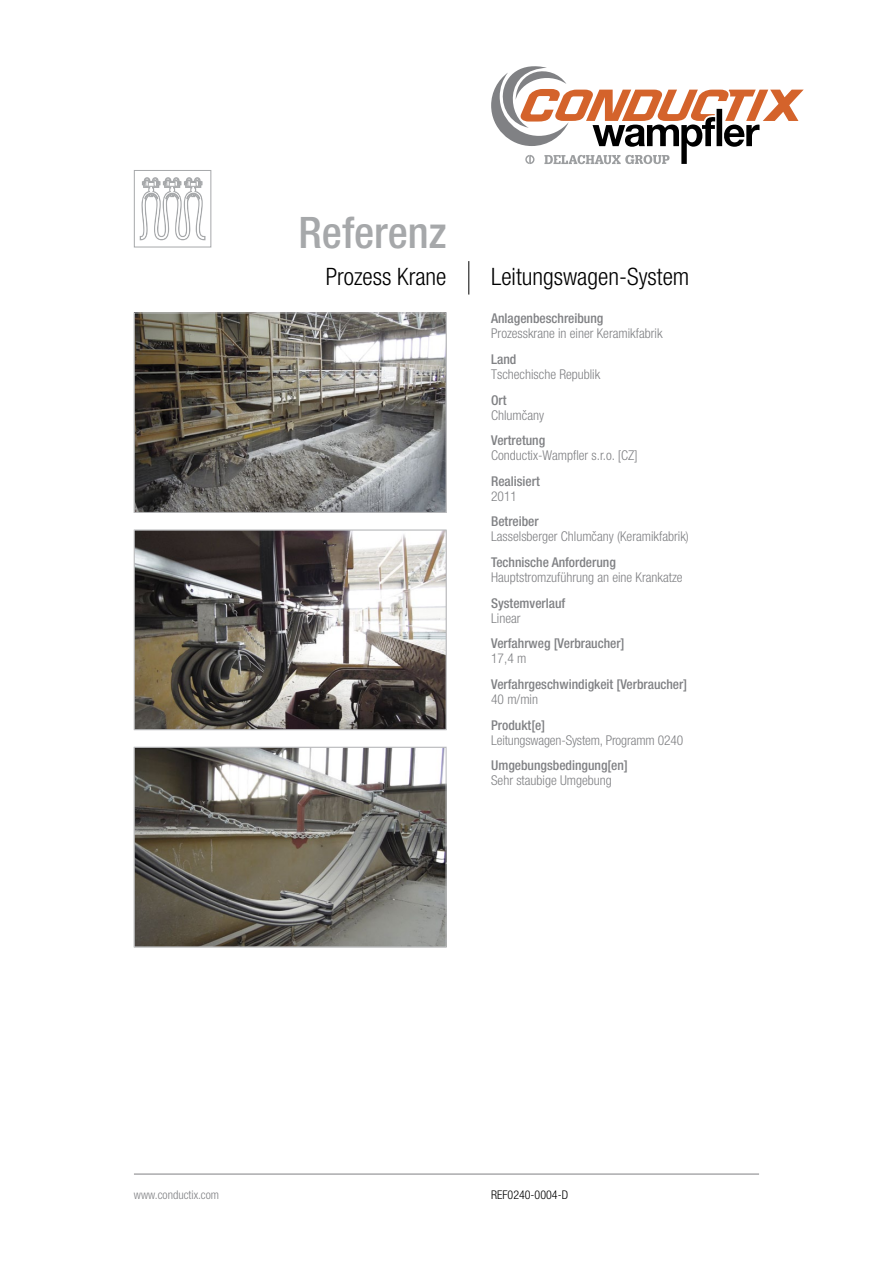
<style>
.page{position:relative;width:893px;height:1263px;background:#fff}
.page>*{position:absolute;margin:0;border:0;box-sizing:border-box;transform-origin:0 0}
.Reference_Heading{font:500 condensed 43.5px "Helvetica Neue LT";color:#a6a8aa}
.Subheading{font:300 condensed 24px "Helvetica Neue LT";color:#000}
.Reference_Heading-2{font:300 condensed 24px "Helvetica Neue LT";color:#000}
.Body{font:300 condensed 13.5px "Helvetica Neue LTCE";color:#808184}
.Body_Titles{font:500 condensed 13.5px "Helvetica Neue LTCE";color:#808184}
.body_with_bullets{font:300 condensed 13.5px "Helvetica Neue LTCE";letter-spacing:-.01em;color:#808184}
.Body-2{font:300 condensed 13.5px "Helvetica Neue LT";color:#808184}
.t1{font:300 condensed 12px "Helvetica Neue LT";color:#808184}
.Ref_Number{font:300 condensed 12px "Helvetica Neue LT";color:#000}
</style>
<div class="page">
<hr style="left:134px;top:1174px;width:625px;height:1px;background:#808184">
<svg style="left:491px;top:66px;width:313px;height:98px"></svg>
<hr style="left:468px;top:261px;width:1px;height:34px;background:#000">
<img style="left:136px;top:749px;width:308px;height:196px">
<div style="left:134px;top:747px;width:312px;height:200px;border:1px solid #bbbcbe"></div>
<img style="left:136px;top:532px;width:308px;height:196px">
<div style="left:134px;top:530px;width:312px;height:200px;border:1px solid #bbbcbe"></div>
<img style="left:136px;top:315px;width:308px;height:196px">
<div style="left:134px;top:313px;width:312px;height:200px;border:1px solid #bbbcbe"></div>
<svg style="left:139px;top:177px;width:73px;height:63px"></svg>
<div style="left:134px;top:170px;width:77px;height:77px;border:1px solid #a6a8aa"></div>
<p class="Reference_Heading" style="left:299px;top:207px;width:149px">Referenz</p>
<p class="Reference_Heading-2" style="left:326px;top:263px;width:122px">Prozess Krane</p>
<p class="Subheading" style="left:491px;top:263px;width:200px">Leitungswagen-System</p>
<p class="Body_Titles" style="left:491px;top:310px;width:114px">Anlagenbeschreibung</p>
<p class="Body" style="left:491px;top:326px;width:173px">Prozesskrane in einer Keramikfabrik</p>
<p class="Body_Titles" style="left:491px;top:351px;width:27px">Land</p>
<p class="Body" style="left:491px;top:366px;width:111px">Tschechische Republik</p>
<p class="Body_Titles" style="left:491px;top:392px;width:17px">Ort</p>
<p class="Body" style="left:491px;top:407px;width:55px">Chlumčany</p>
<p class="Body_Titles" style="left:491px;top:432px;width:56px">Vertretung</p>
<p class="Body" style="left:491px;top:448px;width:148px">Conductix-Wampfler s.r.o. [CZ]</p>
<p class="Body_Titles" style="left:491px;top:473px;width:50px">Realisiert</p>
<p class="Body" style="left:491px;top:488px;width:27px">2011</p>
<p class="Body_Titles" style="left:491px;top:514px;width:49px">Betreiber</p>
<p class="Body" style="left:491px;top:529px;width:199px">Lasselsberger Chlumčany (Keramikfabrik)</p>
<p class="Body_Titles" style="left:491px;top:554px;width:126px">Technische Anforderung</p>
<p class="Body" style="left:491px;top:570px;width:193px">Hauptstromzuführung an eine Krankatze</p>
<p class="Body_Titles" style="left:491px;top:595px;width:76px">Systemverlauf</p>
<p class="Body" style="left:491px;top:610px;width:31px">Linear</p>
<p class="Body_Titles" style="left:491px;top:635px;width:135px">Verfahrweg [Verbraucher]</p>
<p class="Body-2" style="left:491px;top:651px;width:37px">17,4 m</p>
<p class="Body_Titles" style="left:491px;top:676px;width:198px">Verfahrgeschwindigkeit [Verbraucher]</p>
<p class="Body" style="left:491px;top:691px;width:48px">40 m/min</p>
<p class="Body_Titles" style="left:491px;top:717px;width:55px">Produkt[e]</p>
<p class="body_with_bullets" style="left:491px;top:732px;width:194px">Leitungswagen-System, Programm 0240</p>
<p class="Body_Titles" style="left:491px;top:757px;width:138px">Umgebungsbedingung[en]</p>
<p class="Body" style="left:491px;top:773px;width:122px">Sehr staubige Umgebung</p>
<p class="t1" style="left:134px;top:1187px;width:87px">www.conductix.com</p>
<p class="Ref_Number" style="left:491px;top:1188px;width:78px">REF0240-0004-D</p>
</div>
